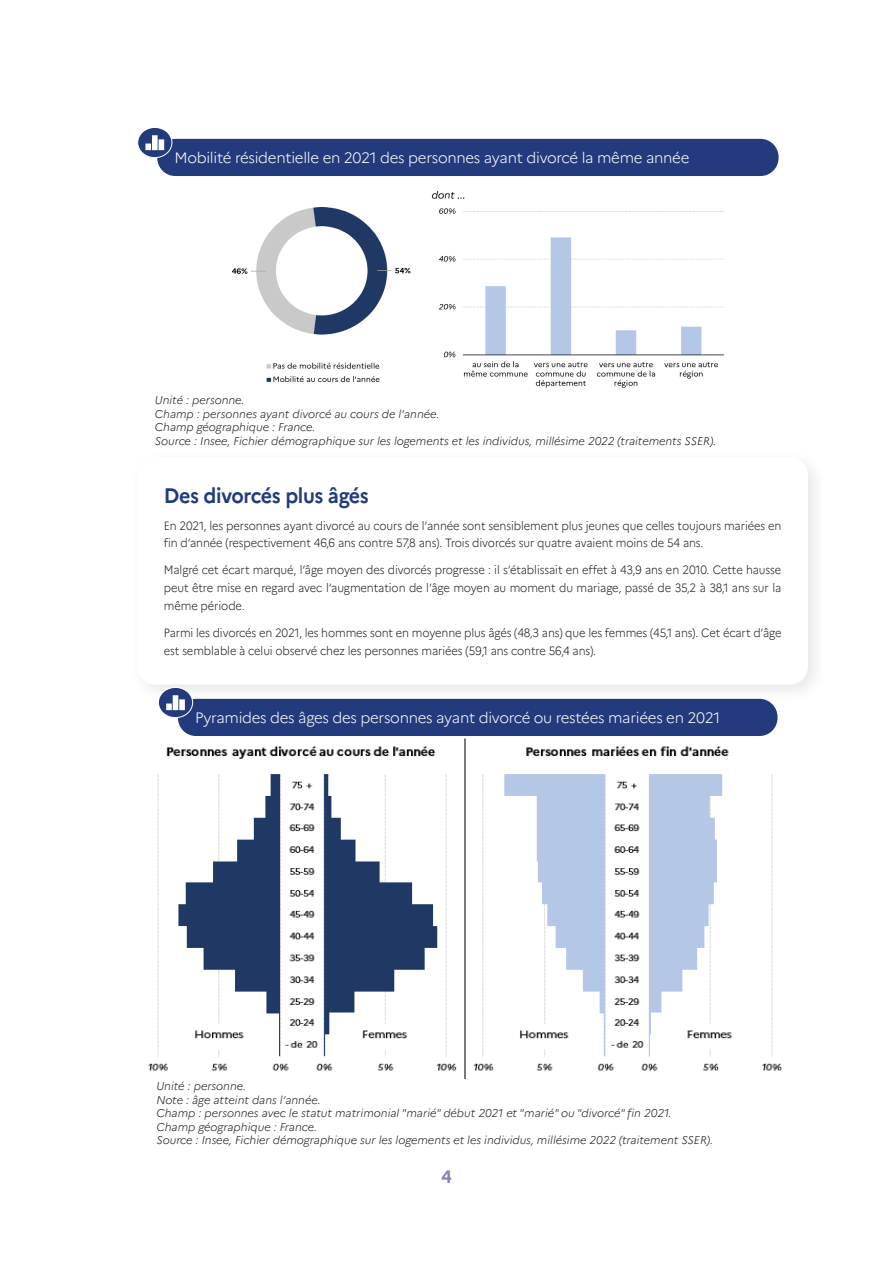
<style>
.page{position:relative;width:893px;height:1263px;background:#fff}
.page>*{position:absolute;margin:0;border:0;box-sizing:border-box;transform-origin:0 0}
.t1{font:700 21px "Marianne";letter-spacing:-.025em;color:#233b7d;scale:.94 1}
.t2{font:700 18px "Marianne";color:#8484ae}
.t3{font:300 15px "Marianne";letter-spacing:-.02em;color:#fff}
.t4{font:300 12px/17.9px "Marianne";letter-spacing:-.01em;color:#231f20;scale:.93 1}
.t5{font:italic 300 11.25px "Marianne";color:#231f20}
</style>
<div class="page">
<div style="left:129px;top:449px;width:699px;height:256px;background:#231f20;opacity:.1"></div>
<div style="left:137px;top:457px;width:671px;height:228px;background:#fff;border-radius:18px"></div>
<div style="left:178px;top:699px;width:599px;height:37px;background:#233b7d;border-radius:18px"></div>
<div style="left:158px;top:688px;width:35px;height:30px;background:#233b7d;border-radius:50%"></div>
<svg style="left:166px;top:695px;width:19px;height:15px"></svg>
<div style="left:158px;top:687px;width:35px;height:31px;border:1px solid #fff;border-radius:50%"></div>
<img style="left:148px;top:738px;width:634px;height:340px">
<div style="left:157px;top:139px;width:621px;height:37px;background:#233b7d;border-radius:18px"></div>
<svg style="left:138px;top:128px;width:34px;height:30px"></svg>
<svg style="left:145px;top:135px;width:19px;height:15px"></svg>
<div style="left:137px;top:127px;width:35px;height:31px;border:1px solid #fff;border-radius:50%"></div>
<img style="left:232px;top:191px;width:492px;height:197px">
<p class="t3" style="left:175px;top:148px;width:516px">Mobilité résidentielle en 2021 des personnes ayant divorcé la même année</p>
<p class="t5" style="left:155px;top:393px;width:91px">Unité : personne.</p>
<p class="t5" style="left:155px;top:407px;width:286px">Champ : personnes ayant divorcé au cours de l'année.</p>
<p class="t5" style="left:155px;top:420px;width:162px">Champ géographique : France.</p>
<p class="t5" style="left:155px;top:434px;width:563px">Source : Insee, Fichier démographique sur les logements et les individus, millésime 2022 (traitements SSER).</p>
<p class="t1" style="left:164px;top:482px;width:219px">Des divorcés plus âgés</p>
<p class="t4" style="left:164px;top:516px;width:666px">En 2021, les personnes ayant divorcé au cours de l’année sont sensiblement plus jeunes que celles toujours mariées en fin d’année (respectivement 46,6 ans contre 57,8 ans). Trois divorcés sur quatre avaient moins de 54 ans.</p>
<p class="t4" style="left:164px;top:561px;width:665px;text-align:justify">Malgré cet écart marqué, l’âge moyen des divorcés progresse : il s’établissait en effet à 43,9 ans en 2010. Cette hausse peut être mise en regard avec l’augmentation de l’âge moyen au moment du mariage, passé de 35,2 à 38,1 ans sur la même période.</p>
<p class="t4" style="left:164px;top:624px;width:666px">Parmi les divorcés en 2021, les hommes sont en moyenne plus âgés (48,3 ans) que les femmes (45,1 ans). Cet écart d’âge est semblable à celui observé chez les personnes mariées (59,1 ans contre 56,4 ans).</p>
<p class="t3" style="left:195px;top:708px;width:527px">Pyramides des âges des personnes ayant divorcé ou restées mariées en 2021</p>
<p class="t5" style="left:156px;top:1079px;width:91px">Unité : personne.</p>
<p class="t5" style="left:156px;top:1093px;width:166px">Note : âge atteint dans l’année.</p>
<p class="t5" style="left:156px;top:1106px;width:516px">Champ : personnes avec le statut matrimonial "marié" début 2021 et "marié" ou "divorcé" fin 2021.</p>
<p class="t5" style="left:156px;top:1120px;width:162px">Champ géographique : France.</p>
<p class="t5" style="left:156px;top:1133px;width:558px">Source : Insee, Fichier démographique sur les logements et les individus, millésime 2022 (traitement SSER).</p>
<h2 class="t2" style="left:441px;top:1165px;width:12px">4</h2>
</div>
